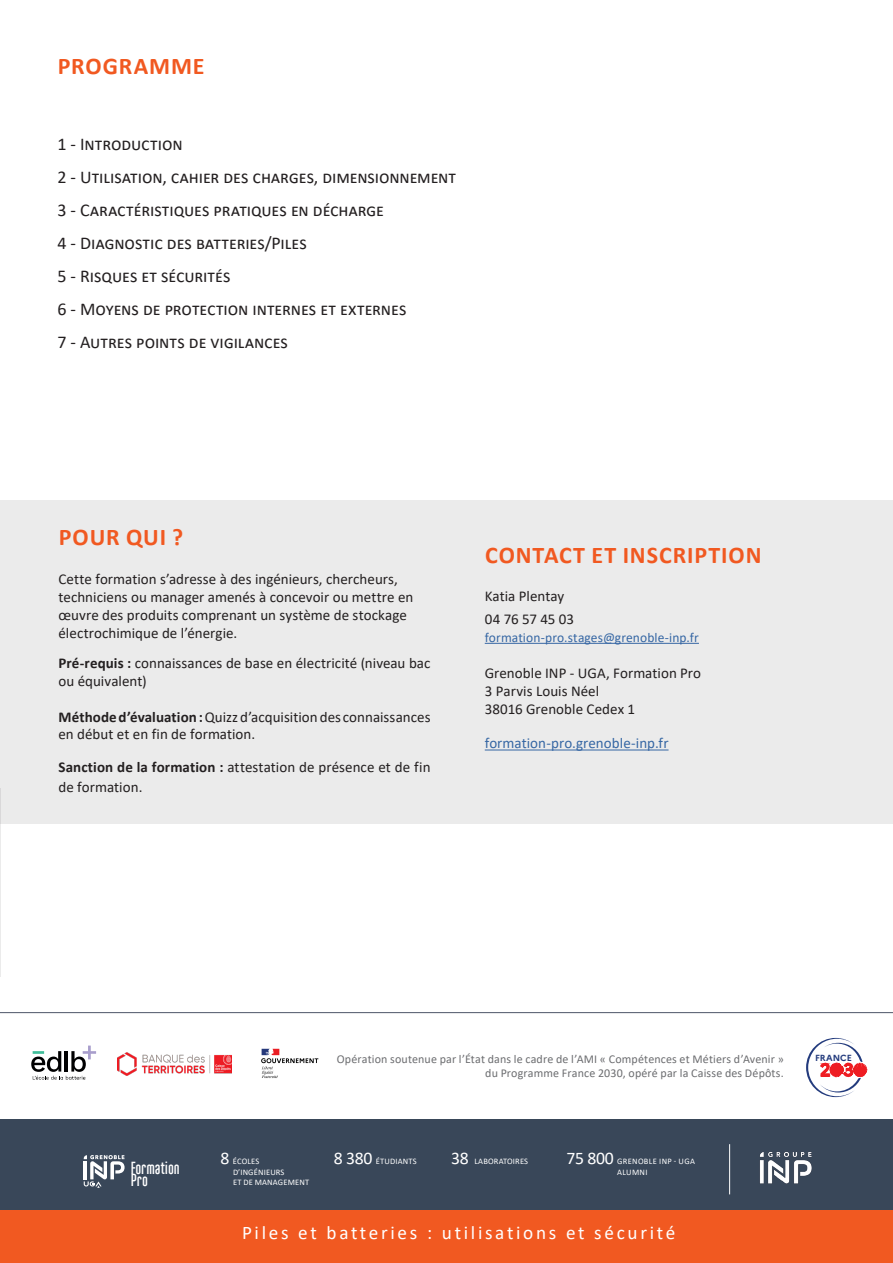
<style>
.page{position:relative;width:893px;height:1263px;background:#fff}
.page>*{position:absolute;margin:0;border:0;box-sizing:border-box;transform-origin:0 0}
.t1{font:700 24px "Calibri";letter-spacing:.035em;color:#f15921}
.t2{font:19.2px "Calibri";letter-spacing:.14em;color:#fff}
.t3{font:18px "Calibri";letter-spacing:-.005em;color:#231f20}
.t4{font:700 17.4px/12.8px "Ando";color:#fff}
.t5{font:15px/18px "Calibri";letter-spacing:.005em;color:#231f20}
.t6{font:15px "Calibri";letter-spacing:.005em;color:#3667a4}
.t7{font:13.5px "Calibri";letter-spacing:.01em;color:#3667a4}
.t8{font:12px/14.4px "Calibri";letter-spacing:.01em;color:#6c6d70;text-align:right}
.t9{font:700 8.85px "Marianne";color:#233b7d}
.t10{font:8.55px/10.2px "Calibri";letter-spacing:.02em;color:#fff}
.t11{font:8.55px/10.2px "Calibri";letter-spacing:.04em;color:#fff;text-align:center}
.s1{font-weight:700}
.s2{font-size:17.7px}
</style>
<div class="page">
<svg style="left:806px;top:1038px;width:61px;height:59px"></svg>
<hr style="left:0;top:788px;width:1px;height:189px;background:#231f20">
<div style="left:0;top:500px;width:893px;height:324px;background:#ebebeb"></div>
<hr style="left:485px;top:643px;width:214px;height:1px;background:#3667a4">
<hr style="left:485px;top:749px;width:184px;height:1px;background:#3667a4">
<div style="left:0;top:1120px;width:893px;height:143px;background:#394759"></div>
<div style="left:0;top:1210px;width:893px;height:53px;background:#f15921"></div>
<hr style="left:729px;top:1144px;width:1px;height:50px;background:#fff">
<svg style="left:84px;top:1155px;width:41px;height:33px"></svg>
<img style="left:760px;top:1152px;width:52px;height:32px">
<svg style="left:31px;top:1045px;width:65px;height:35px"></svg>
<img style="left:118px;top:1052px;width:113px;height:23px">
<svg style="left:261px;top:1049px;width:57px;height:29px"></svg>
<hr style="left:0;top:1012px;width:893px;height:1px;background:#4d5668">
<p class="t1" style="left:58px;top:49px;width:148px">PROGRAMME</p>
<p class="t3" style="left:57px;top:131px;width:127px">1 - Introduction</p>
<p class="t3" style="left:57px;top:164px;width:400px">2 - Utilisation, cahier des charges, dimensionnement</p>
<p class="t3" style="left:57px;top:197px;width:328px">3 - Caractéristiques pratiques en décharge</p>
<p class="t3" style="left:57px;top:230px;width:251px">4 - Diagnostic des batteries/Piles</p>
<p class="t3" style="left:57px;top:263px;width:175px">5 - Risques et sécurités</p>
<p class="t3" style="left:57px;top:296px;width:351px">6 - Moyens de protection internes et externes</p>
<p class="t3" style="left:57px;top:329px;width:232px">7 - Autres points de vigilances</p>
<p class="t1" style="left:59px;top:520px;width:126px">POUR QUI ?</p>
<p class="t5" style="left:58px;top:569px;width:356px">Cette formation s’adresse à des ingénieurs, chercheurs, techniciens ou manager amenés à concevoir ou mettre en œuvre des produits comprenant un système de stockage électrochimique de l’énergie.</p>
<p class="t5" style="left:58px;top:653px;width:374px"><span class="s1">Pré-requis :</span> connaissances de base en électricité (niveau bac ou équivalent)</p>
<p class="t5" style="left:58px;top:708px;width:374px;line-height:16.5px"><span class="s1">Méthode d’évaluation :</span> Quizz d’acquisition des connaissances en début et en fin de formation.</p>
<p class="t5" style="left:58px;top:756px;width:374px;line-height:19.8px"><span class="s1">Sanction de la formation :</span> attestation de présence et de fin de formation.</p>
<p class="t1" style="left:485px;top:538px;width:278px">CONTACT ET INSCRIPTION</p>
<p class="t5" style="left:485px;top:587px;width:81px">Katia Plentay</p>
<p class="t5" style="left:485px;top:609px;width:91px">04 76 57 45 03</p>
<p class="t7" style="left:485px;top:628px;width:216px">formation-pro.stages@grenoble-inp.fr</p>
<p class="t5" style="left:485px;top:663px;width:218px">Grenoble INP - UGA, Formation Pro</p>
<p class="t5" style="left:485px;top:681px;width:116px">3 Parvis Louis Néel</p>
<p class="t5" style="left:485px;top:699px;width:152px">38016 Grenoble Cedex 1</p>
<p class="t6" style="left:485px;top:733px;width:185px">formation-pro.grenoble-inp.fr</p>
<p class="t4" style="left:131px;top:1161px;width:51px">Formation<br>Pro</p>
<p class="t8" style="left:337px;top:1051px;width:449px">Opération soutenue par l’État dans le cadre de l’AMI « Compétences et Métiers d’Avenir » du Programme France 2030, opéré par la Caisse des Dépôts.</p>
<p class="t10" style="left:233px;top:1156px;width:78px;text-indent:-13px"><span class="s2">8</span> ÉCOLES<br>D’INGÉNIEURS<br>ET DE MANAGEMENT</p>
<p class="t10" style="left:334px;top:1156px;width:84px"><span class="s2">8 380</span> ÉTUDIANTS</p>
<p class="t10" style="left:451px;top:1156px;width:78px"><span class="s2">38</span> LABORATOIRES</p>
<p class="t11" style="left:566px;top:1156px;width:130px"><span class="s2">75 800</span> GRENOBLE INP - UGA<br>ALUMNI</p>
<p class="t2" style="left:242px;top:1219px;width:435px">Piles et batteries : utilisations et sécurité</p>
<p class="t9" style="left:815px;top:1051px;width:38px">FRANCE</p>
</div>
